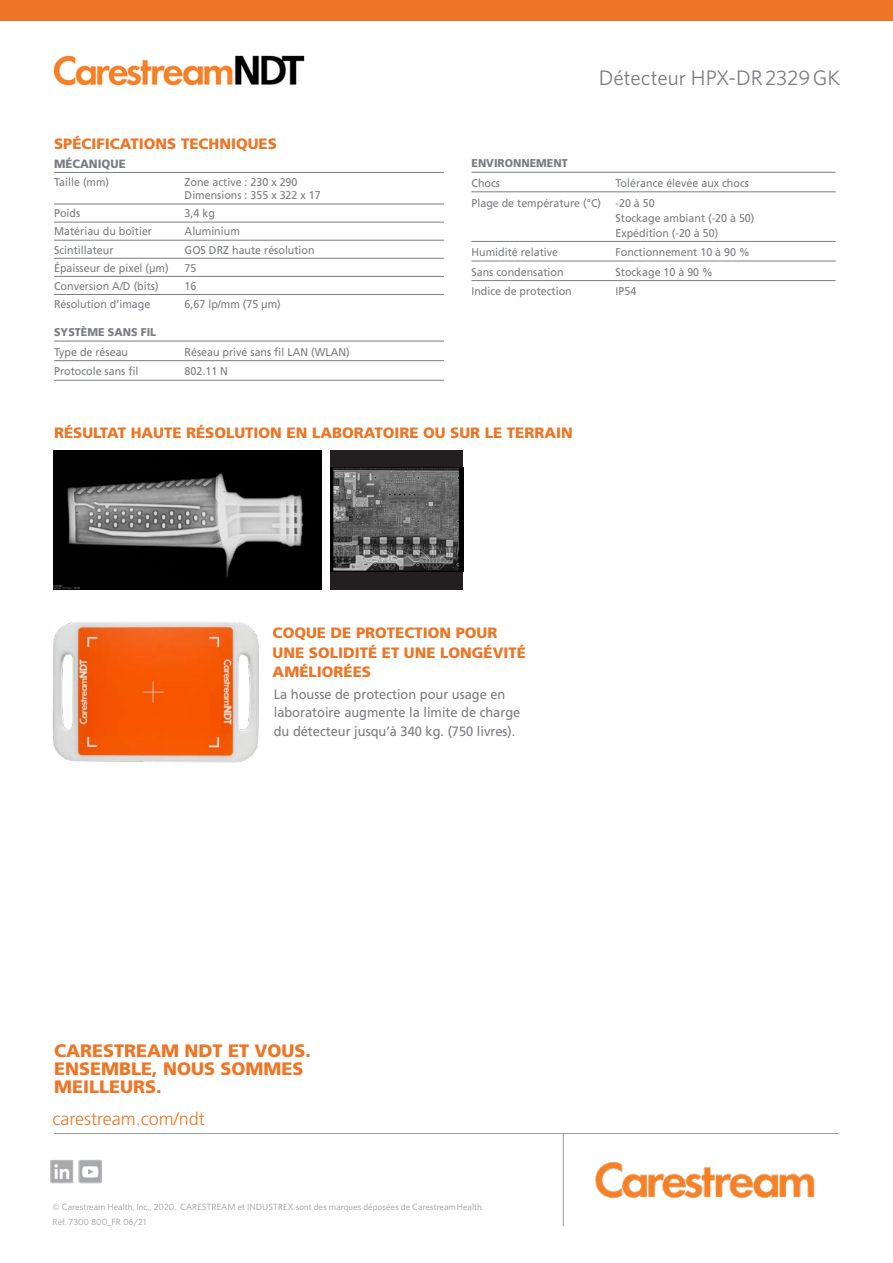
<style>
.page{position:relative;width:893px;height:1263px;background:#fff}
.page>*{position:absolute;margin:0;border:0;box-sizing:border-box;transform-origin:0 0}
.t1{font:21px "Whitney K";color:#7b7d82}
.t2{font:900 18px/18px "Frutiger LT Std";color:#ee7525}
.t3{font:300 18px "Frutiger LT Std";color:#ee7525}
.t4{font:900 15px/19.5px "Frutiger LT Std";color:#ee7525}
.t5{font:13.5px/18.3px "Frutiger LT Std";color:#7b7d82;scale:.95 1}
.t6{font:900 12px "Frutiger LT Std";color:#7b7d82;scale:.95 1}
.t7{font:11.25px/15px "Frutiger LT Std";color:#7b7d82;scale:.95 1}
.t8{font:900 11.25px "Frutiger LT Std";color:#7b7d82;scale:.95 1}
.t9{font:9px/14.7px "Whitney K";color:#9a9b9f}
.s1{font-family:"Arial"}
</style>
<div class="page">
<hr style="left:54px;top:172px;width:390px;height:1px;background:#7b7d82">
<hr style="left:54px;top:204px;width:390px;height:1px;background:#7b7d82">
<hr style="left:54px;top:222px;width:390px;height:1px;background:#7b7d82">
<hr style="left:54px;top:240px;width:390px;height:1px;background:#7b7d82">
<hr style="left:54px;top:258px;width:390px;height:1px;background:#7b7d82">
<hr style="left:54px;top:276px;width:390px;height:1px;background:#7b7d82">
<hr style="left:54px;top:294px;width:390px;height:1px;background:#7b7d82">
<hr style="left:54px;top:341px;width:390px;height:1px;background:#7b7d82">
<hr style="left:54px;top:360px;width:390px;height:1px;background:#7b7d82">
<hr style="left:54px;top:380px;width:390px;height:1px;background:#7b7d82">
<hr style="left:471px;top:172px;width:365px;height:1px;background:#7b7d82">
<hr style="left:471px;top:192px;width:365px;height:1px;background:#7b7d82">
<hr style="left:471px;top:241px;width:365px;height:1px;background:#7b7d82">
<hr style="left:471px;top:261px;width:365px;height:1px;background:#7b7d82">
<hr style="left:471px;top:280px;width:365px;height:1px;background:#7b7d82">
<hr style="left:54px;top:1133px;width:785px;height:1px;background:#9a9b9f">
<hr style="left:563px;top:1133px;width:1px;height:93px;background:#9a9b9f">
<img style="left:595px;top:1161px;width:220px;height:38px">
<img style="left:50px;top:1160px;width:52px;height:24px">
<div style="left:0;top:0;width:893px;height:20px;background:#ee7525"></div>
<img style="left:53px;top:55px;width:252px;height:31px">
<img style="left:52px;top:622px;width:207px;height:141px">
<img style="left:53px;top:451px;width:269px;height:138px">
<div style="left:330px;top:450px;width:133px;height:139px;background:#231f20"></div>
<img style="left:330px;top:468px;width:133px;height:103px">
<h3 class="t4" style="left:54px;top:134px;width:224px">SPÉCIFICATIONS TECHNIQUES</h3>
<p class="t6" style="left:54px;top:156px;width:77px">MÉCANIQUE</p>
<p class="t7" style="left:54px;top:174px;width:59px">Taille (mm)</p>
<p class="t7" style="left:185px;top:175px;width:145px;line-height:13.5px">Zone active : 230 x 290<br>Dimensions : 355 x 322 x 17</p>
<p class="t7" style="left:54px;top:206px;width:29px">Poids</p>
<p class="t7" style="left:185px;top:206px;width:33px">3,4 kg</p>
<p class="t7" style="left:54px;top:224px;width:105px">Matériau du boîtier</p>
<p class="t7" style="left:185px;top:224px;width:60px">Aluminium</p>
<p class="t7" style="left:54px;top:242px;width:64px">Scintillateur</p>
<p class="t7" style="left:185px;top:242px;width:138px">GOS DRZ haute résolution</p>
<p class="t7" style="left:54px;top:260px;width:122px">Épaisseur de pixel (<span class="s1">µ</span>m)</p>
<p class="t7" style="left:185px;top:260px;width:14px">75</p>
<p class="t7" style="left:54px;top:278px;width:112px">Conversion A/D (bits)</p>
<p class="t7" style="left:185px;top:278px;width:14px">16</p>
<p class="t7" style="left:54px;top:296px;width:103px">Résolution d’image</p>
<p class="t7" style="left:185px;top:296px;width:103px">6,67 lp/mm (75 µm)</p>
<p class="t8" style="left:54px;top:326px;width:109px">SYSTÈME SANS FIL</p>
<p class="t7" style="left:54px;top:344px;width:79px">Type de réseau</p>
<p class="t7" style="left:185px;top:344px;width:175px">Réseau privé sans fil LAN (WLAN)</p>
<p class="t7" style="left:54px;top:364px;width:90px">Protocole sans fil</p>
<p class="t7" style="left:185px;top:364px;width:47px">802.11 N</p>
<h1 class="t1" style="left:599px;top:65px;width:243px">Détecteur HPX-DR 2329 GK</h1>
<p class="t8" style="left:471px;top:157px;width:103px">ENVIRONNEMENT</p>
<p class="t7" style="left:471px;top:176px;width:31px">Chocs</p>
<p class="t7" style="left:615px;top:176px;width:142px">Tolérance élevée aux chocs</p>
<p class="t7" style="left:471px;top:195px;width:138px">Plage de température (°C)</p>
<p class="t7" style="left:615px;top:195px;width:148px">-20 à 50<br>Stockage ambiant (-20 à 50)<br>Expédition (-20 à 50)</p>
<p class="t7" style="left:471px;top:245px;width:93px">Humidité relative</p>
<p class="t7" style="left:615px;top:245px;width:143px">Fonctionnement 10 à 90 %</p>
<p class="t7" style="left:471px;top:264px;width:98px">Sans condensation</p>
<p class="t7" style="left:615px;top:264px;width:104px">Stockage 10 à 90 %</p>
<p class="t7" style="left:471px;top:284px;width:107px">Indice de protection</p>
<p class="t7" style="left:615px;top:284px;width:23px">IP54</p>
<h3 class="t4" style="left:54px;top:423px;width:520px">RÉSULTAT HAUTE RÉSOLUTION EN LABORATOIRE OU SUR LE TERRAIN</h3>
<h3 class="t4" style="left:273px;top:623px;width:255px">COQUE DE PROTECTION POUR<br>UNE SOLIDITÉ ET UNE LONGÉVITÉ<br>AMÉLIORÉES</h3>
<p class="t5" style="left:274px;top:685px;width:261px">La housse de protection pour usage en laboratoire augmente la limite de charge du détecteur jusqu’à 340 kg. (750 livres).</p>
<h2 class="t2" style="left:54px;top:1042px;width:259px">CARESTREAM NDT ET VOUS.<br>ENSEMBLE, NOUS SOMMES<br>MEILLEURS.</h2>
<h2 class="t3" style="left:53px;top:1108px;width:154px">carestream.com/ndt</h2>
<p class="t9" style="left:53px;top:1200px;width:433px">© Carestream Health, Inc., 2020. CARESTREAM et INDUSTREX sont des marques déposées de Carestream Health.<br>Réf. 7300 800_FR 06/21</p>
</div>
